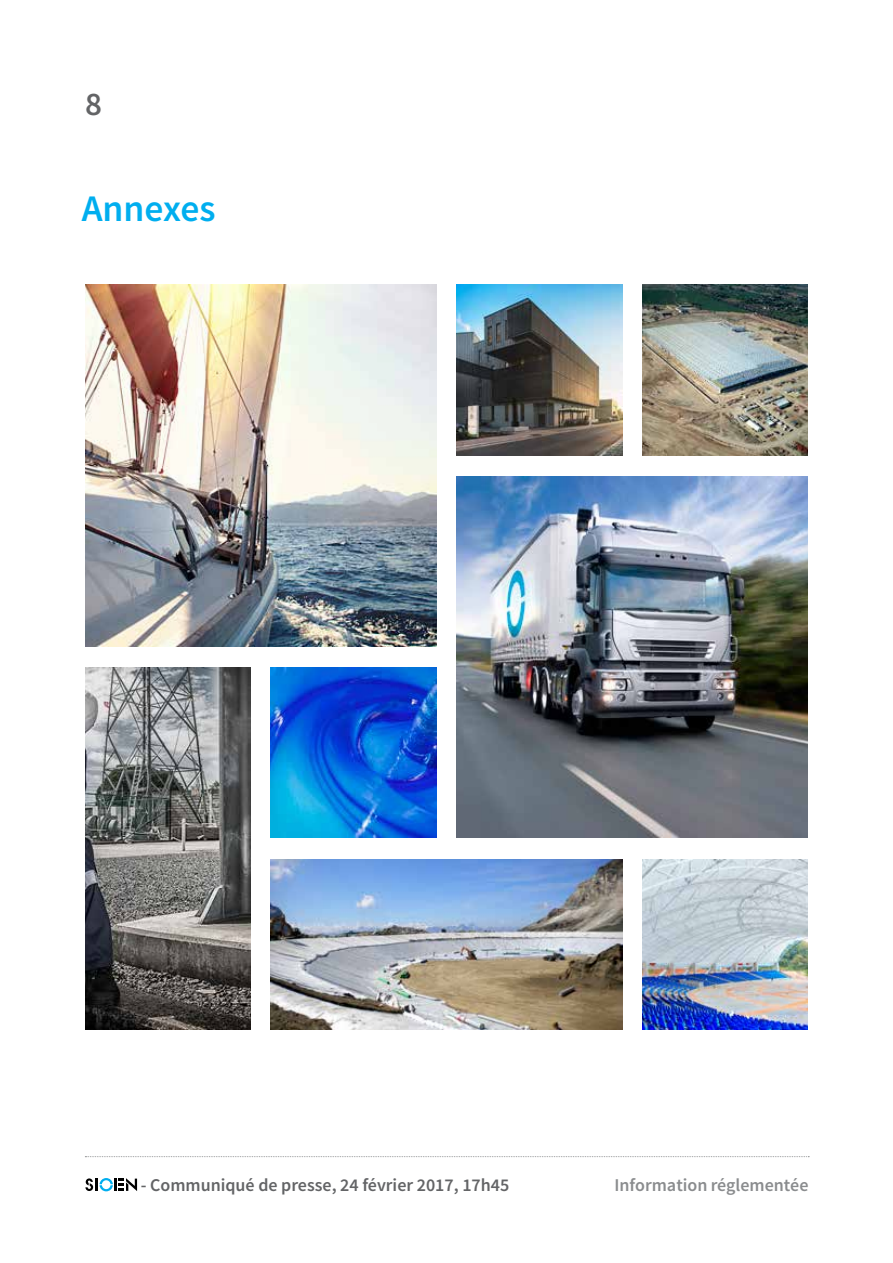
<style>
.page{position:relative;width:893px;height:1263px;background:#fff}
.page>*{position:absolute;margin:0;border:0;box-sizing:border-box;transform-origin:0 0}
.t1{font:600 37.5px "Source Sans Pro";color:#00aeef}
.t2{font:600 33px "Source Sans Pro";color:#636466}
.t3{font:600 18px "Source Sans Pro";color:#636466}
.t4{font:600 18px "Source Sans Pro";color:#8a8c8e}
</style>
<div class="page">
<img style="left:85px;top:285px;width:351px;height:361px">
<img style="left:85px;top:668px;width:165px;height:361px">
<img style="left:271px;top:668px;width:165px;height:170px">
<img style="left:271px;top:859px;width:351px;height:170px">
<img style="left:457px;top:285px;width:165px;height:170px">
<img style="left:457px;top:476px;width:351px;height:362px">
<img style="left:643px;top:285px;width:165px;height:170px">
<img style="left:643px;top:859px;width:165px;height:170px">
<svg style="left:85px;top:1156px;width:724px;height:1px"></svg>
<svg style="left:85px;top:1178px;width:52px;height:13px"></svg>
<h2 class="t2" style="left:85px;top:83px;width:18px">8</h2>
<h1 class="t1" style="left:82px;top:185px;width:135px">Annexes</h1>
<p class="t3" style="left:141px;top:1174px;width:370px">- Communiqué de presse, 24 février 2017, 17h45</p>
<p class="t4" style="left:614px;top:1174px;width:195px">Information réglementée</p>
</div>
